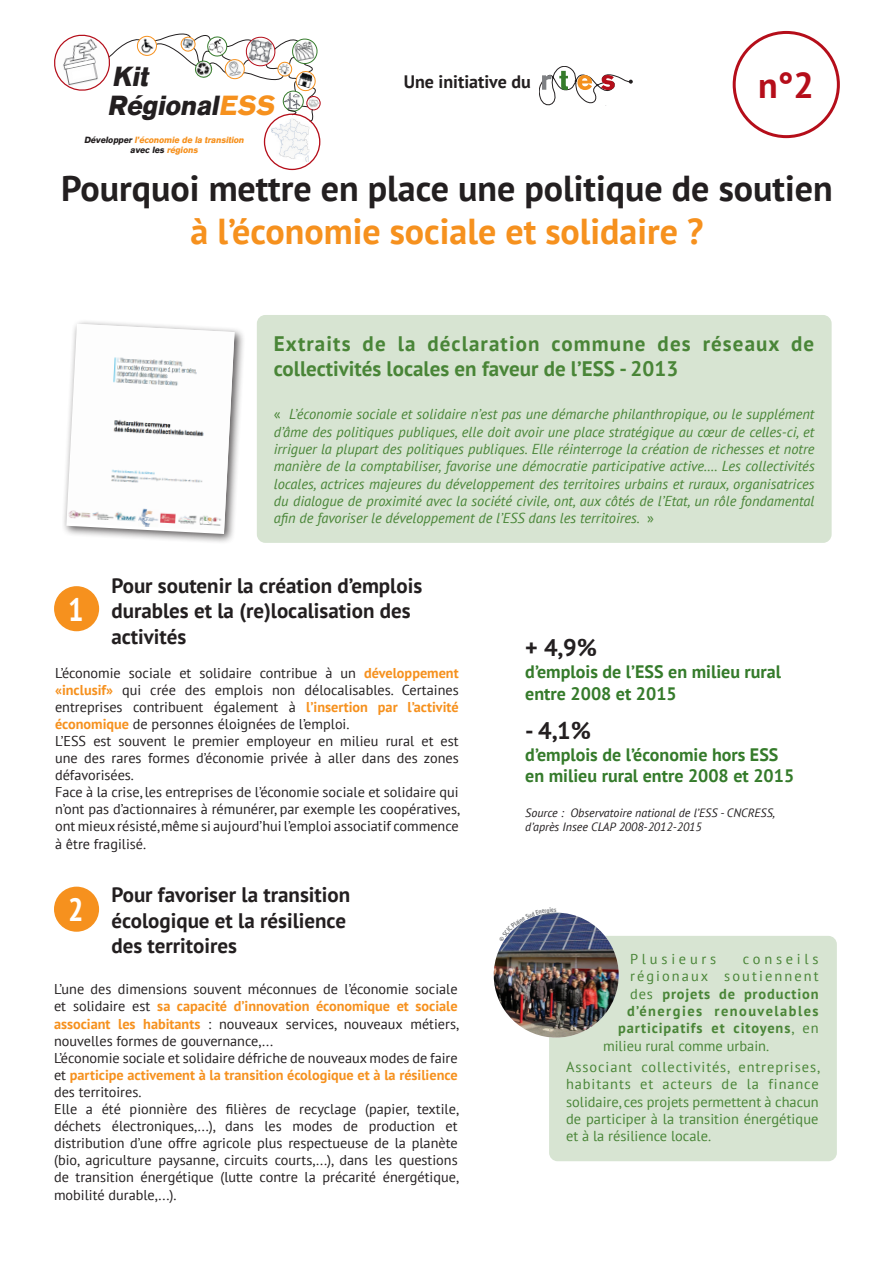
<style>
.page{position:relative;width:893px;height:1263px;background:#fff}
.page>*{position:absolute;margin:0;border:0;box-sizing:border-box;transform-origin:0 0}
.t1{font:700 36px "PT Sans";color:#231f20}
.t2{font:700 36px "PT Sans";color:#f6911e}
.t3{font:700 36px "PT Sans";color:#b50e1a}
.t4{font:700 condensed 32.1px "PT Sans";color:#fff}
.t5{font:italic 700 27.45px/28.8px "AG Old Face";color:#231f20}
.t6{font:700 24px "PT Sans";color:#231f20}
.t7{font:700 21px/25.2px "PT Sans";color:#231f20}
.t8{font:700 21px/25.2px "PT Sans";letter-spacing:.05em;color:#498537}
.t9{font:700 18px/21.6px "PT Sans";color:#357b2b}
.t10{font:700 18px "PT Sans";color:#231f20}
.t11{font:italic 14.4px/17.2px "PT Sans";color:#498537;text-align:justify}
.t12{font:14.4px/17.2px "PT Sans";letter-spacing:.005em;color:#498537;text-align:justify}
.t13{font:700 14.4px "PT Sans";letter-spacing:.06em;color:#498537}
.t14{font:700 14.4px "PT Sans";letter-spacing:.1em;color:#498537}
.t15{font:14.4px "PT Sans";letter-spacing:.145em;color:#498537}
.t16{font:14.4px "PT Sans";letter-spacing:.265em;color:#498537}
.t17{font:14.25px/17.1px "PT Sans";color:#231f20}
.t18{font:italic 12px/14.4px "PT Sans";color:#231f20}
.t19{font:italic 700 9px/10.2px "AG Old Face";color:#f6911e;text-align:center}
.s1{color:#f6911e}
.s2{color:#231f20}
.s3{font-style:normal}
.s4{font-weight:700;color:#f6911e}
.s5{font-weight:400}
</style>
<div class="page">
<div style="left:54px;top:887px;width:45px;height:45px;background:#f6911e;border-radius:50%"></div>
<div style="left:549px;top:936px;width:288px;height:225px;background:#d7e4d2;border-radius:9px"></div>
<div style="left:54px;top:586px;width:45px;height:45px;background:#f6911e;border-radius:50%"></div>
<div style="left:257px;top:315px;width:575px;height:228px;background:#d7e4d2;border-radius:9px"></div>
<div style="left:62px;top:319px;width:183px;height:226px;background:#231f20;opacity:.75"></div>
<svg style="left:66px;top:324px;width:169px;height:210px"></svg>
<img style="left:67px;top:324px;width:167px;height:207px">
<svg style="left:539px;top:66px;width:94px;height:39px"></svg>
<div style="left:733px;top:31px;width:107px;height:107px;border:3px solid #b50e1a;border-radius:50%"></div>
<div style="left:306px;top:96px;width:15px;height:14px;border:1px solid #b50e1a;border-radius:50%"></div>
<svg style="left:54px;top:33px;width:266px;height:90px"></svg>
<img style="left:271px;top:119px;width:38px;height:43px">
<div style="left:264px;top:114px;width:56px;height:56px;border:1px solid #b50e1a;border-radius:50%"></div>
<svg style="left:287px;top:159px;width:15px;height:2px"></svg>
<img style="left:493px;top:912px;width:126px;height:126px">
<h3 class="t5" style="left:107px;top:62px;width:174px">Kit<br>Régional<span class="s1">ESS</span></h3>
<p class="t19" style="left:84px;top:134px;width:163px"><span class="s2">Développer</span> l’économie de la transition <span class="s2">avec les</span> régions</p>
<p class="t10" style="left:404px;top:70px;width:129px">Une initiative du</p>
<h1 class="t3" style="left:758px;top:61px;width:57px">n°2</h1>
<h1 class="t1" style="left:61px;top:165px;width:773px">Pourquoi mettre en place une politique de soutien</h1>
<h1 class="t2" style="left:190px;top:208px;width:514px">à l’économie sociale et solidaire ?</h1>
<h3 class="t8" style="left:274px;top:331px;width:542px">Extraits de la déclaration commune des réseaux de collectivités locales en faveur de l’ESS - 2013</h3>
<p class="t11" style="left:274px;top:405px;width:542px"><span class="s3">«</span> L’économie sociale et solidaire n’est pas une démarche philanthropique, ou le supplément d’âme des politiques publiques, elle doit avoir une place stratégique au cœur de celles-ci, et irriguer la plupart des politiques publiques. Elle réinterroge la création de richesses et notre manière de la comptabiliser, favorise une démocratie participative active…. Les collectivités locales, actrices majeures du développement des territoires urbains et ruraux, organisatrices du dialogue de proximité avec la société civile, ont, aux côtés de l’Etat, un rôle fondamental afin de favoriser le développement de l’ESS dans les territoires. <span class="s3">»</span></p>
<h2 class="t4" style="left:68px;top:588px;width:17px">1</h2>
<h3 class="t7" style="left:111px;top:573px;width:312px">Pour soutenir la création d’emplois durables et la (re)localisation des activités</h3>
<p class="t17" style="left:55px;top:664px;width:406px">L’économie sociale et solidaire contribue à un <span class="s4">développement «inclusif»</span> qui crée des emplois non délocalisables. Certaines entreprises contribuent également à <span class="s4">l’insertion par l’activité économique</span> de personnes éloignées de l’emploi.<br>L’ESS est souvent le premier employeur en milieu rural et est une des rares formes d’économie privée à aller dans des zones défavorisées.<br>Face à la crise, les entreprises de l’économie sociale et solidaire qui n’ont pas d’actionnaires à rémunérer, par exemple les coopératives, ont mieux résisté, même si aujourd’hui l’emploi associatif commence à être fragilisé.</p>
<h2 class="t4" style="left:68px;top:889px;width:17px">2</h2>
<h3 class="t7" style="left:111px;top:882px;width:240px">Pour favoriser la transition écologique et la résilience des territoires</h3>
<p class="t17" style="left:54px;top:980px;width:406px">L’une des dimensions souvent méconnues de l’économie sociale et solidaire est <span class="s4">sa capacité d’innovation économique et sociale associant les habitants</span> : nouveaux services, nouveaux métiers, nouvelles formes de gouvernance,...<br>L’économie sociale et solidaire défriche de nouveaux modes de faire et <span class="s4">participe activement à la transition écologique et à la résilience </span>des territoires.<br>Elle a été pionnière des filières de recyclage (papier, textile, déchets électroniques,...), dans les modes de production et distribution d’une offre agricole plus respectueuse de la planète (bio, agriculture paysanne, circuits courts,...), dans les questions de transition énergétique (lutte contre la précarité énergétique, mobilité durable,...).</p>
<h3 class="t6" style="left:525px;top:632px;width:73px">+ 4,9%</h3>
<p class="t9" style="left:525px;top:660px;width:257px">d’emplois de l’ESS en milieu rural entre 2008 et 2015</p>
<h3 class="t6" style="left:525px;top:715px;width:67px">- 4,1%</h3>
<p class="t9" style="left:525px;top:743px;width:270px">d’emplois de l’économie hors ESS en milieu rural entre 2008 et 2015</p>
<p class="t18" style="left:525px;top:805px;width:251px">Source : Observatoire national de l’ESS - CNCRESS, d’après Insee CLAP 2008-2012-2015</p>
<p class="t16" style="left:630px;top:950px;width:88px">Plusieurs</p>
<p class="t16" style="left:743px;top:950px;width:77px">conseils</p>
<p class="t15" style="left:630px;top:967px;width:190px">régionaux soutiennent</p>
<p class="t13" style="left:630px;top:984px;width:190px"><span class="s5">des</span> projets de production</p>
<p class="t14" style="left:627px;top:1001px;width:193px">d’énergies renouvelables</p>
<p class="t13" style="left:618px;top:1019px;width:202px">participatifs et citoyens<span class="s5">, en</span></p>
<p class="t12" style="left:603px;top:1036px;width:168px">milieu rural comme urbain.</p>
<p class="t12" style="left:566px;top:1058px;width:255px">Associant collectivités, entreprises, habitants et acteurs de la finance solidaire, ces projets permettent à chacun de participer à la transition énergétique et à la résilience locale.</p>
</div>
